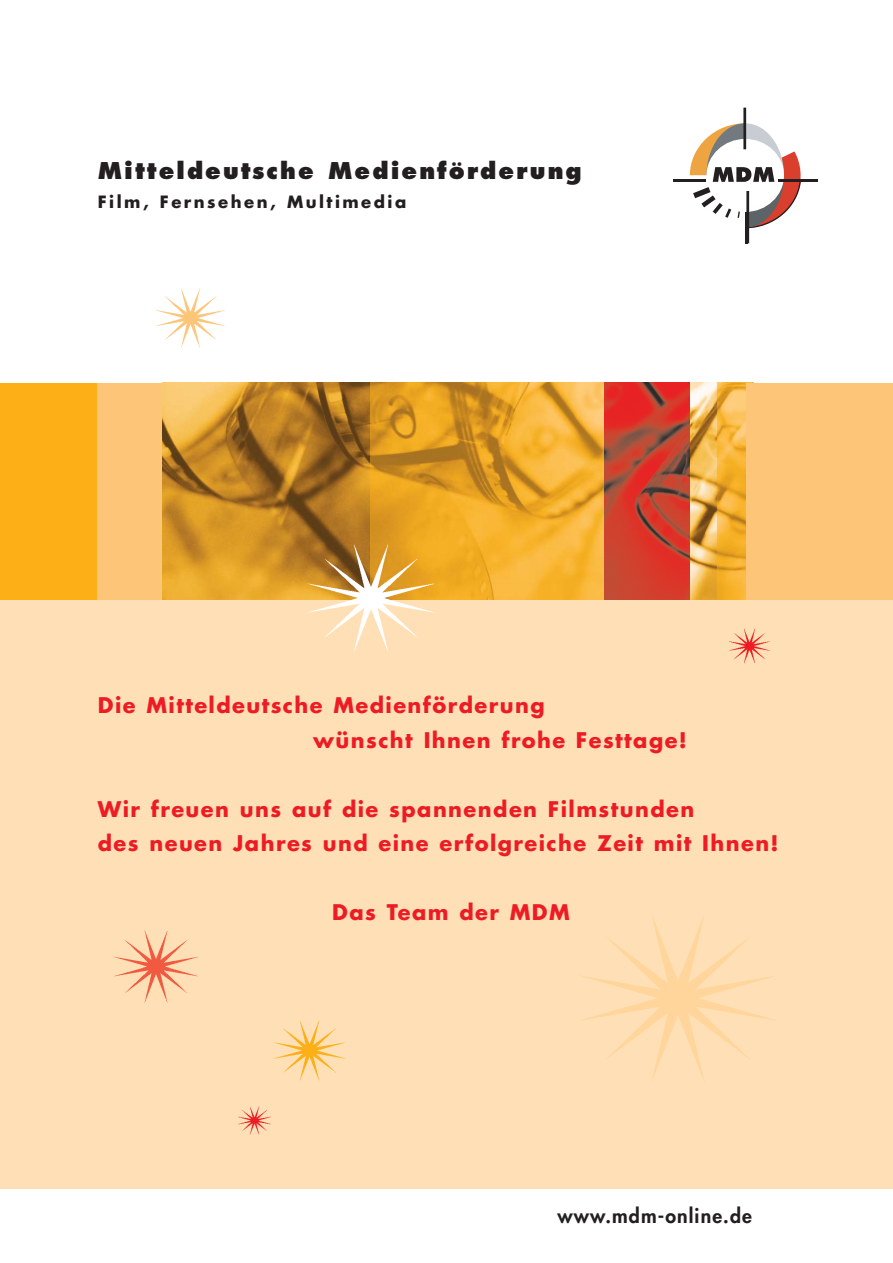
<style>
.page{position:relative;width:893px;height:1263px;background:#fff}
.page>*{position:absolute;margin:0;border:0;box-sizing:border-box;transform-origin:0 0}
.t1{font:800 22.5px "Futura LT";letter-spacing:.09em;color:#231f20}
.t2{font:700 21px/34.5px "Futura LT";letter-spacing:.07em;color:#ed1c24}
.t3{font:800 19.5px "Futura";letter-spacing:.06em;color:#231f20}
.t4{font:700 16.5px "Futura LT";letter-spacing:.15em;color:#231f20}
</style>
<div class="page">
<div style="left:0;top:442px;width:892px;height:747px;background:#ffe0b6"></div>
<div style="left:0;top:383px;width:294px;height:217px;background:#fcaf17"></div>
<div style="left:98px;top:383px;width:794px;height:217px;background:#fdc578"></div>
<img style="left:163px;top:383px;width:554px;height:217px">
<img style="left:370px;top:383px;width:234px;height:217px">
<img style="left:604px;top:383px;width:85px;height:217px">
<img style="left:717px;top:383px;width:29px;height:217px">
<hr style="left:743px;top:108px;width:3px;height:41px;background:#231f20">
<hr style="left:673px;top:179px;width:33px;height:3px;background:#231f20">
<hr style="left:778px;top:179px;width:39px;height:3px;background:#231f20">
<hr style="left:746px;top:191px;width:3px;height:52px;background:#231f20">
<hr style="left:744px;top:212px;width:3px;height:31px;background:#231f20">
<svg style="left:689px;top:123px;width:112px;height:106px"></svg>
<img style="left:307px;top:543px;width:129px;height:109px">
<img style="left:580px;top:916px;width:196px;height:166px">
<img style="left:114px;top:930px;width:84px;height:73px">
<img style="left:238px;top:1106px;width:33px;height:29px">
<img style="left:274px;top:1020px;width:71px;height:61px">
<img style="left:156px;top:288px;width:69px;height:60px">
<img style="left:728px;top:628px;width:43px;height:36px">
<p class="t1" style="left:98px;top:163px;width:485px">Mitteldeutsche Medienförderung</p>
<p class="t4" style="left:98px;top:195px;width:310px">Film, Fernsehen, Multimedia</p>
<p class="t2" style="left:313px;top:690px;width:375px;text-indent:-215px">Die Mitteldeutsche Medienförderung<br>wünscht Ihnen frohe Festtage!</p>
<p class="t2" style="left:98px;top:793px;width:682px">Wir freuen uns auf die spannenden Filmstunden<br>des neuen Jahres und eine erfolgreiche Zeit mit Ihnen!</p>
<p class="t2" style="left:332px;top:897px;width:239px">Das Team der MDM</p>
<p class="t3" style="left:557px;top:1207px;width:196px">www.mdm-online.de</p>
</div>
